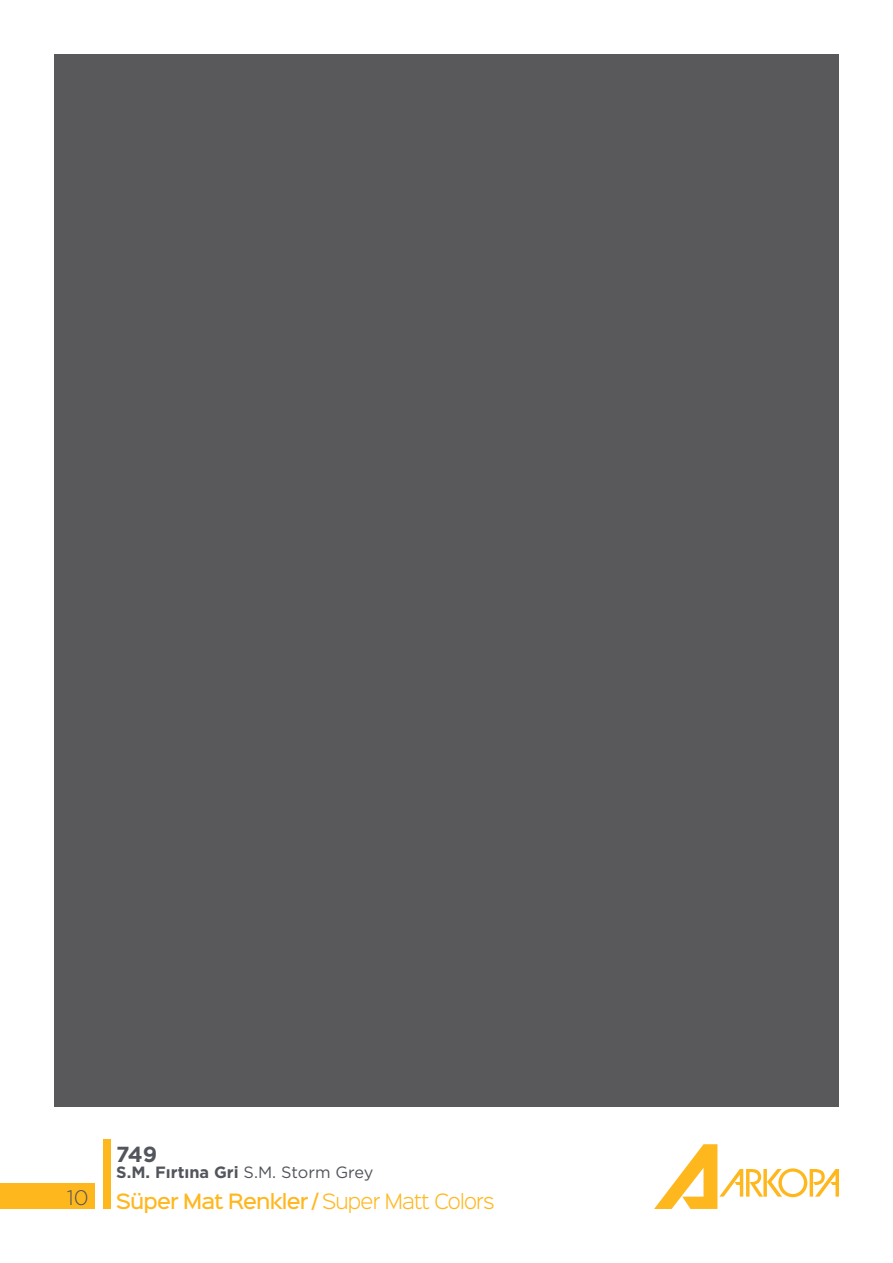
<style>
.page{position:relative;width:893px;height:1263px;background:#fff}
.page>*{position:absolute;margin:0;border:0;box-sizing:border-box;transform-origin:0 0}
.t1{font:700 21.75px "Gotham";color:#52555b}
.t2{font:300 21px "Gotham";color:#52555b}
.t3{font:500 19.05px "Sinkin Sans 500";letter-spacing:-.04em;color:#ffb71e}
.t4{font:700 16.35px "Gotham";color:#52555b}
.s1{font-weight:400}
.s2{font-family:"Sinkin Sans 300";font-weight:300}
</style>
<div class="page">
<div style="left:104px;top:1139px;width:7px;height:70px;background:#ffb71e"></div>
<div style="left:0;top:1184px;width:95px;height:25px;background:#ffb71e"></div>
<svg style="left:654px;top:1144px;width:185px;height:65px"></svg>
<div style="left:54px;top:54px;width:785px;height:1052px;background:#59595b"></div>
<p class="t1" style="left:116px;top:1139px;width:42px">749</p>
<p class="t4" style="left:116px;top:1161px;width:259px">S.M. Fırtına Gri <span class="s1">S.M. Storm Grey</span></p>
<p class="t2" style="left:67px;top:1184px;width:23px">10</p>
<p class="t3" style="left:116px;top:1185px;width:380px">Süper Mat Renkler / <span class="s2">Super Matt Colors</span></p>
</div>
